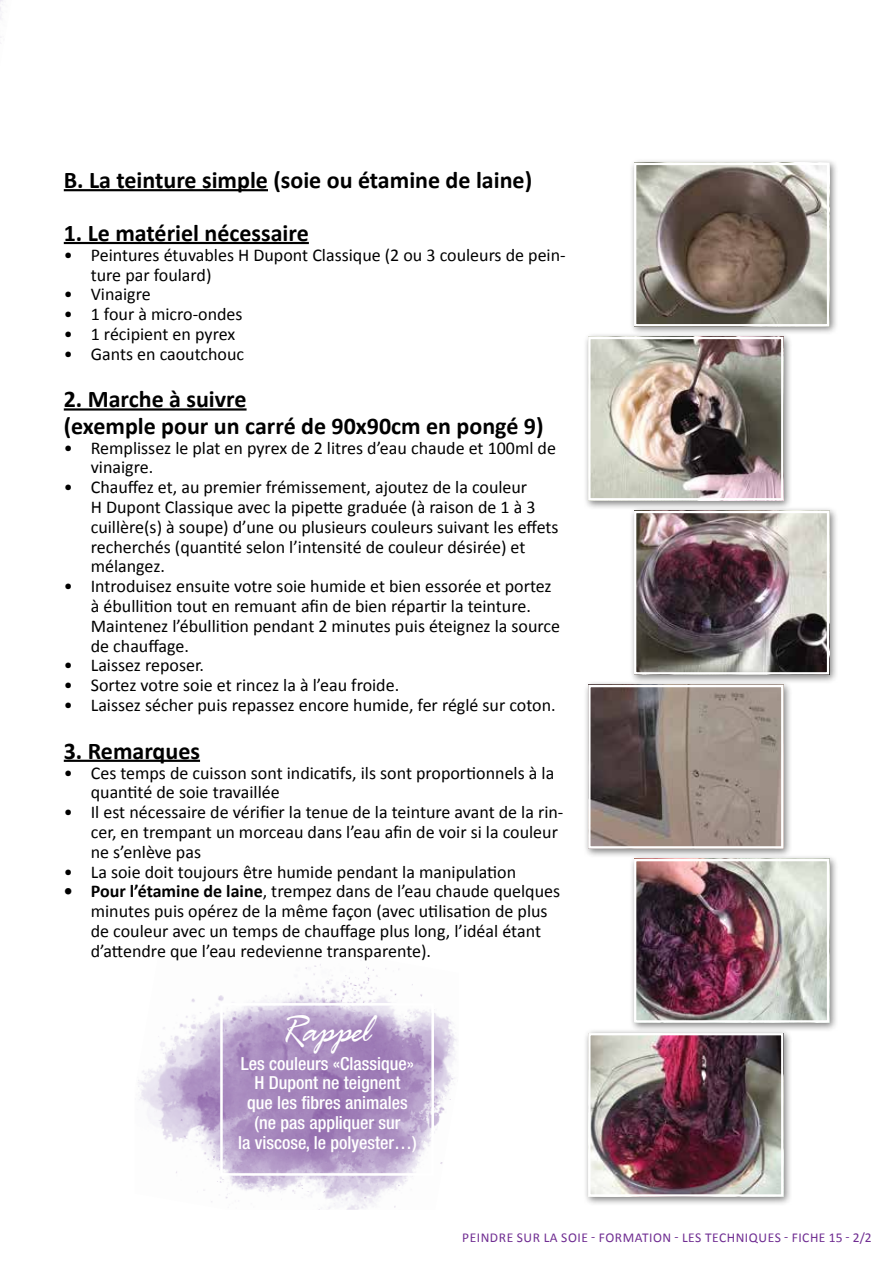
<style>
.page{position:relative;width:893px;height:1263px;background:#fff}
.page>*{position:absolute;margin:0;border:0;box-sizing:border-box;transform-origin:0 0}
.t1{font:40.5px "Fresh Script";color:#fff}
.t2{font:700 24px/26.4px "Calibri";color:#000}
.t3{font:18px/19.8px "Calibri";color:#000}
.t4{font:500 condensed 18px/19.8px "Helvetica Neue";color:#fff;text-align:center}
.t5{font:13.5px "Calibri";letter-spacing:.04em;color:#6f2c91}
.s1{font-weight:700}
</style>
<div class="page">
<img style="left:138px;top:957px;width:319px;height:253px">
<div style="left:220px;top:1003px;width:214px;height:173px;border:3px solid #fff"></div>
<img style="left:0;top:0;width:3px;height:43px">
<hr style="left:64px;top:189px;width:204px;height:2px;background:#000">
<hr style="left:64px;top:242px;width:245px;height:2px;background:#000">
<hr style="left:64px;top:408px;width:183px;height:3px;background:#000">
<hr style="left:64px;top:760px;width:136px;height:2px;background:#000">
<div style="left:629px;top:158px;width:210px;height:178px;background:#000;opacity:.5"></div>
<img style="left:637px;top:166px;width:189px;height:157px">
<div style="left:634px;top:163px;width:195px;height:163px;border:2px solid #fff"></div>
<div style="left:583px;top:332px;width:210px;height:178px;background:#000;opacity:.5"></div>
<img style="left:591px;top:340px;width:189px;height:157px">
<div style="left:588px;top:337px;width:195px;height:163px;border:2px solid #fff"></div>
<div style="left:629px;top:506px;width:210px;height:178px;background:#000;opacity:.5"></div>
<img style="left:637px;top:514px;width:189px;height:157px">
<div style="left:634px;top:511px;width:195px;height:163px;border:2px solid #fff"></div>
<div style="left:583px;top:680px;width:210px;height:178px;background:#000;opacity:.5"></div>
<img style="left:591px;top:688px;width:189px;height:157px">
<div style="left:588px;top:685px;width:195px;height:163px;border:2px solid #fff"></div>
<div style="left:629px;top:854px;width:210px;height:178px;background:#000;opacity:.5"></div>
<img style="left:637px;top:862px;width:189px;height:157px">
<div style="left:634px;top:859px;width:195px;height:163px;border:2px solid #fff"></div>
<div style="left:583px;top:1028px;width:210px;height:178px;background:#000;opacity:.5"></div>
<img style="left:591px;top:1036px;width:189px;height:157px">
<div style="left:588px;top:1033px;width:195px;height:163px;border:2px solid #fff"></div>
<h2 class="t2" style="left:64px;top:167px;width:470px">B. La teinture simple (soie ou étamine de laine)</h2>
<h2 class="t2" style="left:64px;top:220px;width:247px">1. Le matériel nécessaire</h2>
<p class="t3" style="left:91px;top:245px;width:476px;text-indent:-27px">• Peintures étuvables H Dupont Classique (2 ou 3 couleurs de pein&shy;ture par foulard)</p>
<p class="t3" style="left:64px;top:284px;width:89px">• Vinaigre</p>
<p class="t3" style="left:64px;top:304px;width:180px">• 1 four à micro-ondes</p>
<p class="t3" style="left:64px;top:324px;width:173px">• 1 récipient en pyrex</p>
<p class="t3" style="left:64px;top:344px;width:182px">• Gants en caoutchouc</p>
<h2 class="t2" style="left:64px;top:386px;width:481px">2. Marche à suivre<br>(exemple pour un carré de 90x90cm en pongé 9)</h2>
<p class="t3" style="left:91px;top:438px;width:467px;text-indent:-27px">• Remplissez le plat en pyrex de 2 litres d’eau chaude et 100ml de vinaigre.</p>
<p class="t3" style="left:91px;top:477px;width:469px;text-indent:-27px">• Chauffez et, au premier frémissement, ajoutez de la couleur<br>H Dupont Classique avec la pipette graduée (à raison de 1 à 3 cuillère(s) à soupe) d’une ou plusieurs couleurs suivant les effets recherchés (quantité selon l’intensité de couleur désirée) et mélangez.</p>
<p class="t3" style="left:91px;top:576px;width:471px;text-indent:-27px">• Introduisez ensuite votre soie humide et bien essorée et portez à ébullition tout en remuant afin de bien répartir la teinture.<br>Maintenez l’ébullition pendant 2 minutes puis éteignez la source de chauffage.</p>
<p class="t3" style="left:64px;top:656px;width:142px">• Laissez reposer.</p>
<p class="t3" style="left:64px;top:675px;width:337px">• Sortez votre soie et rincez la à l’eau froide.</p>
<p class="t3" style="left:64px;top:695px;width:493px">• Laissez sécher puis repassez encore humide, fer réglé sur coton.</p>
<h2 class="t2" style="left:64px;top:737px;width:138px">3. Remarques</h2>
<p class="t3" style="left:91px;top:763px;width:465px;text-indent:-27px">• Ces temps de cuisson sont indicatifs, ils sont proportionnels à la quantité de soie travaillée</p>
<p class="t3" style="left:91px;top:802px;width:474px;text-indent:-27px">• Il est nécessaire de vérifier la tenue de la teinture avant de la rin&shy;cer, en trempant un morceau dans l’eau afin de voir si la couleur ne s’enlève pas</p>
<p class="t3" style="left:64px;top:862px;width:454px">• La soie doit toujours être humide pendant la manipulation</p>
<p class="t3" style="left:91px;top:881px;width:471px;text-indent:-27px"><span class="s1">• Pour l’étamine de laine</span>, trempez dans de l’eau chaude quelques minutes puis opérez de la même façon (avec utilisation de plus de couleur avec un temps de chauffage plus long, l’idéal étant d’attendre que l’eau redevienne transparente).</p>
<h1 class="t1" style="left:285px;top:1011px;width:87px">Rappel</h1>
<p class="t4" style="left:238px;top:1053px;width:180px">Les couleurs «Classique»<br>H Dupont ne teignent<br>que les fibres animales (ne pas appliquer sur<br>la viscose, le polyester…)</p>
<p class="t5" style="left:462px;top:1229px;width:227px">PEINDRE SUR LA SOIE - FORMATION - les</p>
<p class="t5" style="left:705px;top:1229px;width:62px">techniques</p>
<p class="t5" style="left:784px;top:1229px;width:89px">- fi che 15 - 2/2</p>
</div>
